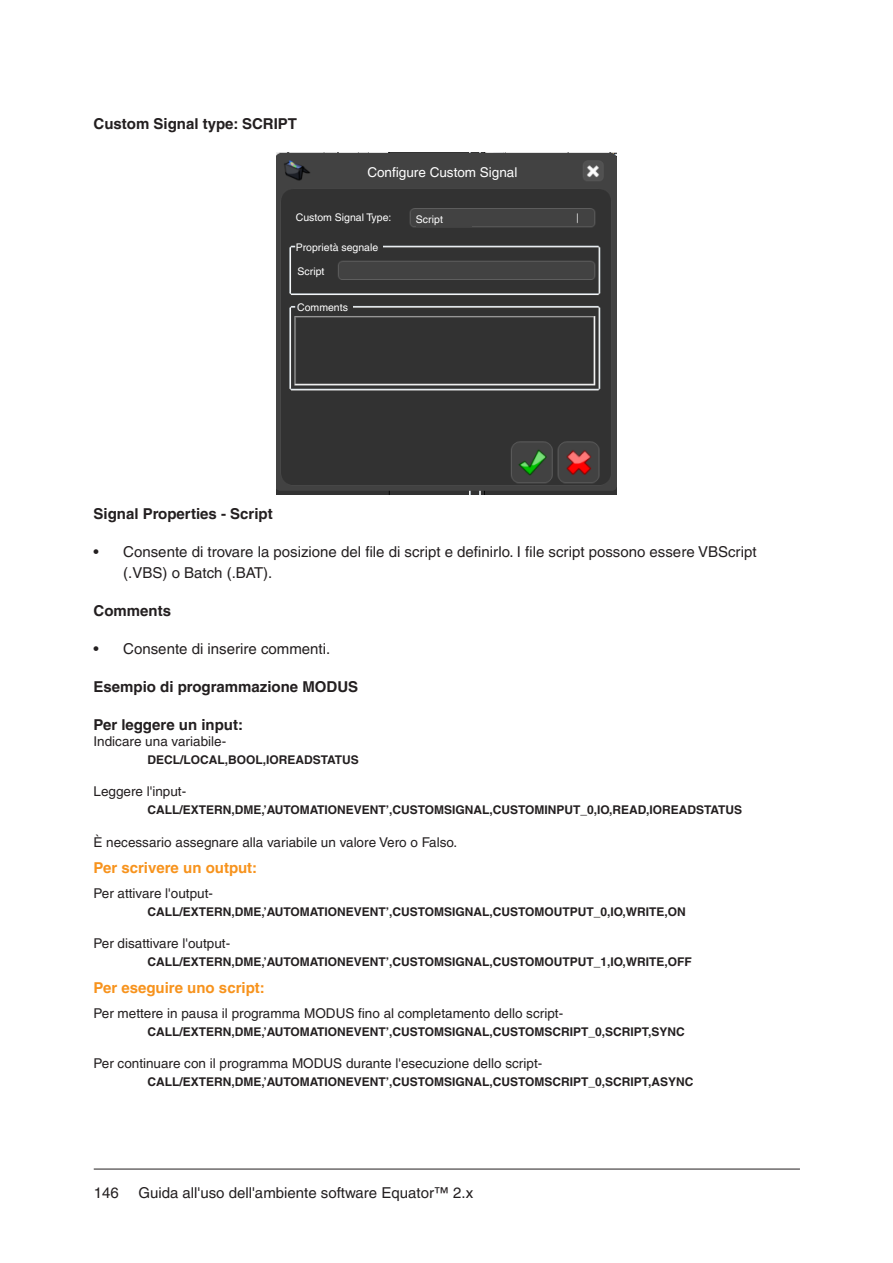
<style>
.page{position:relative;width:893px;height:1263px;background:#fff}
.page>*{position:absolute;margin:0;border:0;box-sizing:border-box;transform-origin:0 0}
.t1{font:15px/21px "Helvetica LT Pro";color:#231f20}
._10pt_Body_Text_Bold{font:700 15px "Helvetica LT Pro";color:#231f20}
.Title_10pt{font:700 15px "Helvetica LT Pro";color:#f7931d}
.t2{font:13.5px "Helvetica LT Pro";color:#231f20}
.Caption_box_text{font:13.5px "Helvetica LT Pro";color:#fff}
.t3{font:700 12px "Helvetica LT Pro";color:#231f20}
.Caption_box_text-2{font:10.5px "Helvetica LT Pro";color:#fff}
</style>
<div class="page">
<hr style="left:94px;top:1169px;width:706px;height:1px;background:#231f20">
<img style="left:276px;top:153px;width:341px;height:342px">
<div style="left:367px;top:161px;width:169px;height:23px;background:#424242"></div>
<div style="left:296px;top:210px;width:109px;height:15px;background:#323232"></div>
<div style="left:296px;top:239px;width:86px;height:15px;background:#323232"></div>
<div style="left:297px;top:300px;width:56px;height:15px;background:#323232"></div>
<div style="left:416px;top:211px;width:56px;height:16px;background:#424242"></div>
<div style="left:297px;top:264px;width:38px;height:15px;background:#323232"></div>
<p class="_10pt_Body_Text_Bold" style="left:94px;top:115px;width:205px">Custom Signal type: SCRIPT</p>
<p class="Caption_box_text" style="left:367px;top:165px;width:152px">Configure Custom Signal</p>
<p class="Caption_box_text-2" style="left:296px;top:212px;width:97px">Custom Signal Type:</p>
<p class="Caption_box_text-2" style="left:296px;top:241px;width:84px">Proprietà segnale</p>
<p class="Caption_box_text-2" style="left:416px;top:213px;width:28px">Script</p>
<p class="Caption_box_text-2" style="left:297px;top:265px;width:28px">Script</p>
<p class="Caption_box_text-2" style="left:297px;top:302px;width:52px">Comments</p>
<p class="_10pt_Body_Text_Bold" style="left:94px;top:504px;width:181px">Signal Properties - Script</p>
<p class="t1" style="left:123px;top:541px;width:635px;text-indent:-30px">• Consente di trovare la posizione del file di script e definirlo. I file script possono essere VBScript (.VBS) o Batch (. BAT).</p>
<p class="_10pt_Body_Text_Bold" style="left:94px;top:601px;width:79px">Comments</p>
<p class="t1" style="left:94px;top:638px;width:236px">• Consente di inserire commenti.</p>
<p class="_10pt_Body_Text_Bold" style="left:94px;top:677px;width:266px">Esempio di programmazione MODUS</p>
<p class="_10pt_Body_Text_Bold" style="left:94px;top:715px;width:151px">Per leggere un input:</p>
<p class="t2" style="left:94px;top:733px;width:134px">Indicare una variabile-</p>
<p class="t3" style="left:148px;top:752px;width:213px">DECL/LOCAL,BOOL,IOREADSTATUS</p>
<p class="t2" style="left:94px;top:784px;width:94px">Leggere l'input-</p>
<p class="t3" style="left:148px;top:803px;width:596px">CALL/EXTERN,DME,’AUTOMATIONEVENT’,CUSTOMSIGNAL,CUSTOMINPUT_0,IO,READ,IOREADSTATUS</p>
<p class="t2" style="left:94px;top:834px;width:363px">È necessario assegnare alla variabile un valore Vero o Falso.</p>
<p class="Title_10pt" style="left:94px;top:859px;width:165px">Per scrivere un output:</p>
<p class="t2" style="left:94px;top:885px;width:121px">Per attivare l'output-</p>
<p class="t3" style="left:148px;top:904px;width:540px">CALL/EXTERN,DME,’AUTOMATIONEVENT’,CUSTOMSIGNAL,CUSTOMOUTPUT_0,IO,WRITE,ON</p>
<p class="t2" style="left:94px;top:936px;width:138px">Per disattivare l'output-</p>
<p class="t3" style="left:148px;top:955px;width:546px">CALL/EXTERN,DME,’AUTOMATIONEVENT’,CUSTOMSIGNAL,CUSTOMOUTPUT_1,IO,WRITE,OFF</p>
<p class="Title_10pt" style="left:94px;top:978px;width:173px">Per eseguire uno script:</p>
<p class="t2" style="left:94px;top:1005px;width:471px">Per mettere in pausa il programma MODUS fino al completamento dello script-</p>
<p class="t3" style="left:148px;top:1024px;width:539px">CALL/EXTERN,DME,’AUTOMATIONEVENT’,CUSTOMSIGNAL,CUSTOMSCRIPT_0,SCRIPT,SYNC</p>
<p class="t2" style="left:94px;top:1055px;width:450px">Per continuare con il programma MODUS durante l'esecuzione dello script-</p>
<p class="t3" style="left:148px;top:1074px;width:547px">CALL/EXTERN,DME,’AUTOMATIONEVENT’,CUSTOMSIGNAL,CUSTOMSCRIPT_0,SCRIPT,ASYNC</p>
<p class="t1" style="left:94px;top:1182px;width:27px">146</p>
<p class="t1" style="left:138px;top:1182px;width:336px">Guida all'uso dell'ambiente software Equator™ 2.x</p>
</div>
